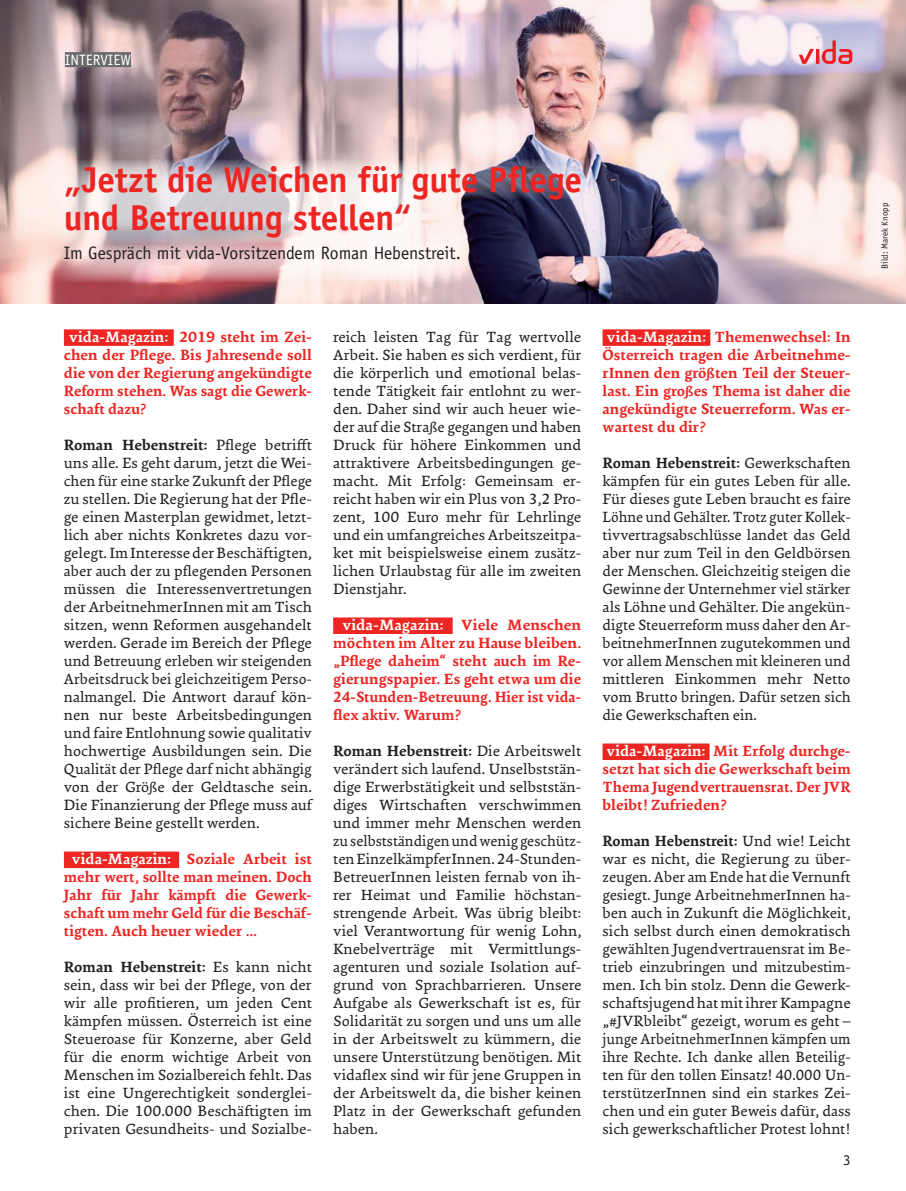
<style>
.page{position:relative;width:906px;height:1191px;background:#fff}
.page>*{position:absolute;margin:0;border:0;box-sizing:border-box;transform-origin:0 0}
.t1{font:700 36px/37.5px "Officina Sans Std";letter-spacing:-.01em;color:#ed2624}
.t2{font:18px "Officina Sans Std";color:#231f20}
.t3{font:15px/18px "Ginkgo LT Pro";color:#231f20;text-align:justify}
.t4{font:700 15px/18px "Ginkgo LT Pro";color:#ed2624;text-align:justify}
.t5{font:15px "Officina Sans Std";color:#fff}
.t6{font:15px "Officina Sans Std";color:#231f20}
.t7{font:9px "Officina Sans Std";color:#231f20}
.s1{color:#fff}
.s2{font-weight:700}
</style>
<div class="page">
<div style="left:64px;top:329px;width:110px;height:17px;background:#ed2624"></div>
<div style="left:64px;top:851px;width:115px;height:17px;background:#ed2624"></div>
<div style="left:333px;top:617px;width:120px;height:17px;background:#ed2624"></div>
<div style="left:602px;top:329px;width:108px;height:17px;background:#ed2624"></div>
<div style="left:602px;top:743px;width:107px;height:17px;background:#ed2624"></div>
<img style="left:0;top:0;width:906px;height:303px">
<svg style="left:799px;top:36px;width:53px;height:28px"></svg>
<hr style="left:816px;top:49px;width:3px;height:15px;background:#ee1d23">
<svg style="left:56px;top:232px;width:411px;height:50px"></svg>
<svg style="left:60px;top:159px;width:532px;height:84px"></svg>
<div style="left:65px;top:52px;width:66px;height:15px;background:#6a6b6d"></div>
<p class="t5" style="left:65px;top:51px;width:68px">INTERVIEW</p>
<h1 class="t1" style="left:64px;top:161px;width:520px">„Jetzt die Weichen für gute Pflege und Betreuung stellen“</h1>
<p class="t2" style="left:64px;top:243px;width:396px">Im Gespräch mit vida-Vorsitzendem Roman Hebenstreit.</p>
<p class="t4" style="left:64px;top:328px;width:249px;text-indent:5px"><span class="s1">vida-Magazin:</span> 2019 steht im Zei&shy;chen der Pflege. Bis Jahresende soll die von der Regierung angekündigte Reform stehen. Was sagt die Gewerk&shy;schaft dazu?</p>
<p class="t3" style="left:64px;top:436px;width:249px"><span class="s2">Roman Hebenstreit:</span> Pflege betrifft uns alle. Es geht darum, jetzt die Wei&shy;chen für eine starke Zukunft der Pflege zu stellen. Die Regierung hat der Pfle&shy;ge einen Masterplan gewidmet, letzt&shy;lich aber nichts Konkretes dazu vor&shy;gelegt. Im Interesse der Beschäftigten, aber auch der zu pflegenden Personen müssen die Interessenvertretungen der ArbeitnehmerInnen mit am Tisch sitzen, wenn Reformen ausgehandelt werden. Gerade im Bereich der Pflege und Betreuung erleben wir steigenden Arbeitsdruck bei gleichzeitigem Perso&shy;nalmangel. Die Antwort darauf kön&shy;nen nur beste Arbeitsbedingungen und faire Entlohnung sowie qualitativ hochwertige Ausbildungen sein. Die Qualität der Pflege darf nicht abhängig von der Größe der Geldtasche sein.<br>Die Finanzierung der Pflege muss auf sichere Beine gestellt werden.</p>
<p class="t4" style="left:64px;top:850px;width:249px;text-indent:8px"><span class="s1">vida-Magazin:</span> Soziale Arbeit ist mehr wert, sollte man meinen. Doch Jahr für Jahr kämpft die Gewerk&shy;schaft um mehr Geld für die Beschäf&shy;tigten. Auch heuer wieder …</p>
<p class="t3" style="left:64px;top:958px;width:249px"><span class="s2">Roman Hebenstreit:</span> Es kann nicht sein, dass wir bei der Pflege, von der wir alle profitieren, um jeden Cent kämpfen müssen. Österreich ist eine Steueroase für Konzerne, aber Geld für die enorm wichtige Arbeit von Menschen im Sozialbereich fehlt. Das ist eine Ungerechtigkeit sonderglei&shy;chen. Die 100.000 Beschäftigten im privaten Gesundheits- und Sozialbe-</p>
<p class="t3" style="left:333px;top:328px;width:250px">reich leisten Tag für Tag wertvolle Arbeit. Sie haben es sich verdient, für die körperlich und emotional belas&shy;tende Tätigkeit fair entlohnt zu wer&shy;den. Daher sind wir auch heuer wie&shy;der auf die Straße gegangen und haben Druck für höhere Einkommen und attraktivere Arbeitsbedingungen ge&shy;macht. Mit Erfolg: Gemeinsam er&shy;reicht haben wir ein Plus von 3,2 Pro&shy;zent, 100 Euro mehr für Lehrlinge und ein umfangreiches Arbeitszeitpa&shy;ket mit beispielsweise einem zusätz&shy;lichen Urlaubstag für alle im zweiten Dienstjahr.</p>
<p class="t4" style="left:333px;top:616px;width:250px;text-indent:9px"><span class="s1">vida-Magazin:</span> Viele Menschen möchten im Alter zu Hause bleiben. „Pflege daheim“ steht auch im Re&shy;gierungspapier. Es geht etwa um die 24-Stunden-Betreuung. Hier ist vida&shy;flex aktiv. Warum?</p>
<p class="t3" style="left:333px;top:742px;width:250px"><span class="s2">Roman Hebenstreit:</span> Die Arbeitswelt verändert sich laufend. Unselbststän&shy;dige Erwerbstätigkeit und selbststän&shy;diges Wirtschaften verschwimmen und immer mehr Menschen werden zu selbstständigen und wenig geschütz&shy;ten EinzelkämpferInnen. 24-Stunden-BetreuerInnen leisten fernab von ih&shy;rer Heimat und Familie höchstan&shy;strengende Arbeit. Was übrig bleibt: viel Verantwortung für wenig Lohn, Knebelverträge mit Vermittlungs&shy;agenturen und soziale Isolation auf&shy;grund von Sprachbarrieren. Unsere Aufgabe als Gewerkschaft ist es, für Solidarität zu sorgen und uns um alle in der Arbeitswelt zu kümmern, die unsere Unterstützung benötigen. Mit vidaflex sind wir für jene Gruppen in der Arbeitswelt da, die bisher keinen Platz in der Gewerkschaft gefunden haben.</p>
<p class="t4" style="left:602px;top:328px;width:250px"><span class="s1">vida-Magazin:</span> Themenwechsel: In Österreich tragen die Arbeitnehme&shy;rInnen den größten Teil der Steuer&shy;last. Ein großes Thema ist daher die angekündigte Steuerreform. Was er&shy;wartest du dir?</p>
<p class="t3" style="left:602px;top:454px;width:250px"><span class="s2">Roman Hebenstreit:</span> Gewerkschaften kämpfen für ein gutes Leben für alle.<br>Für dieses gute Leben braucht es faire Löhne und Gehälter. Trotz guter Kollek&shy;tivvertragsabschlüsse landet das Geld aber nur zum Teil in den Geldbörsen der Menschen. Gleichzeitig steigen die Gewinne der Unternehmer viel stärker als Löhne und Gehälter. Die angekün&shy;digte Steuerreform muss daher den Ar&shy;beitnehmerInnen zugutekommen und vor allem Menschen mit kleineren und mittleren Einkommen mehr Netto vom Brutto bringen. Dafür setzen sich die Gewerkschaften ein.</p>
<p class="t4" style="left:602px;top:742px;width:250px"><span class="s1">vida-Magazin:</span> Mit Erfolg durchge&shy;setzt hat sich die Gewerkschaft beim Thema Jugendvertrauensrat. Der JVR bleibt! Zufrieden?</p>
<p class="t3" style="left:602px;top:832px;width:250px"><span class="s2">Roman Hebenstreit:</span> Und wie! Leicht war es nicht, die Regierung zu über&shy;zeugen. Aber am Ende hat die Vernunft gesiegt. Junge ArbeitnehmerInnen ha&shy;ben auch in Zukunft die Möglichkeit, sich selbst durch einen demokratisch gewählten Jugendvertrauensrat im Be&shy;trieb einzubringen und mitzubestim&shy;men. Ich bin stolz. Denn die Gewerk&shy;schaftsjugend hat mit ihrer Kampagne „#JVRbleibt“ gezeigt, worum es geht – junge ArbeitnehmerInnen kämpfen um ihre Rechte. Ich danke allen Beteilig&shy;ten für den tollen Einsatz! 40.000 Un&shy;terstützerInnen sind ein starkes Zei&shy;chen und ein guter Beweis dafür, dass sich gewerkschaftlicher Protest lohnt!</p>
<p class="t6" style="left:843px;top:1150px;width:9px">3</p>
<p class="t7" style="left:879px;top:269px;width:67px;rotate:-90deg">Bild: Marek Knopp</p>
</div>
